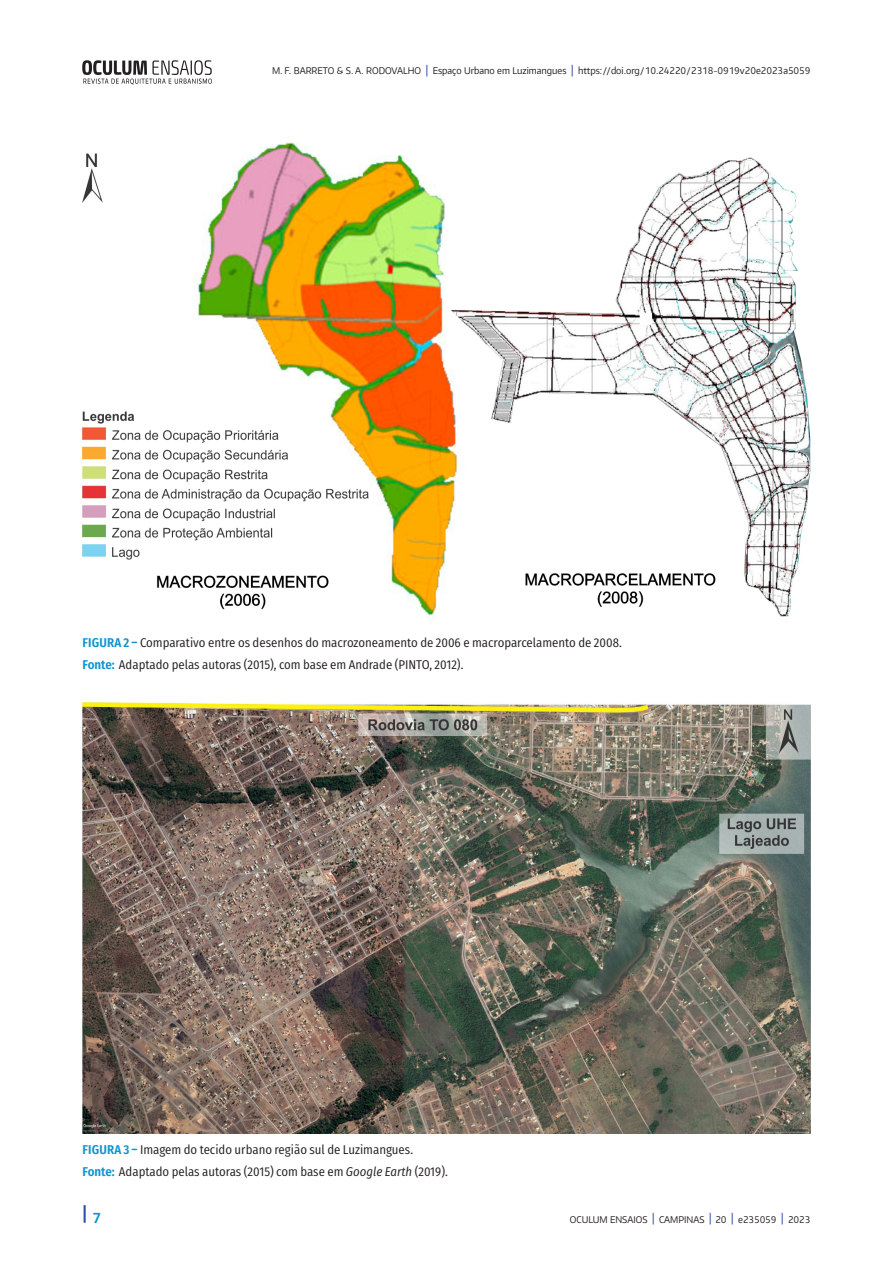
<style>
.page{position:relative;width:893px;height:1263px;background:#fff}
.page>*{position:absolute;margin:0;border:0;box-sizing:border-box;transform-origin:0 0}
.t1{font:600 16.95px "Plata Sans";color:#2d4ba3;scale:.91 1}
.Figuras_____Texto_Ju{font:12.75px "Fira Sans Condensed";color:#231f20}
.t2{font:9.15px "Plata Sans";color:#231f20;scale:.96 1}
.s1{font-weight:500;font-size:11.25px;color:#2d4ba3}
.s2{font-weight:600;color:#0f94cf}
.s3{font-style:italic}
</style>
<div class="page">
<img style="left:82px;top:61px;width:129px;height:23px">
<img style="left:82px;top:142px;width:728px;height:477px">
<img style="left:82px;top:703px;width:728px;height:430px">
<p class="t2" style="left:272px;top:65px;width:562px">M. F. BARRETO &amp; S. A. RODOVALHO <span class="s1">|</span> Espaço Urbano em Luzimangues <span class="s1">|</span> https://doi.org/10.24220/2318-0919v20e2023a5059</p>
<p class="Figuras_____Texto_Ju" style="left:83px;top:633px;width:541px"><span class="s2">FIGURA 2 –</span> Comparativo entre os desenhos do macrozoneamento de 2006 e macroparcelamento de 2008.</p>
<p class="Figuras_____Texto_Ju" style="left:82px;top:655px;width:382px"><span class="s2">Fonte:</span> Adaptado pelas autoras (2015), com base em Andrade (PINTO, 2012).</p>
<p class="Figuras_____Texto_Ju" style="left:83px;top:1140px;width:332px"><span class="s2">FIGURA 3 –</span> Imagem do tecido urbano região sul de Luzimangues.</p>
<p class="Figuras_____Texto_Ju" style="left:82px;top:1162px;width:367px"><span class="s2">Fonte:</span> Adaptado pelas autoras (2015) com base em <span class="s3">Google Earth</span> (2019).</p>
<h1 class="t1" style="left:82px;top:1202px;width:22px">| <sub>7</sub></h1>
<p class="t2" style="left:570px;top:1213px;width:252px">OCULUM ENSAIOS <span class="s1">|</span> CAMPINAS <span class="s1">|</span> 20 <span class="s1">|</span> e235059 <span class="s1">|</span> 2023</p>
</div>
